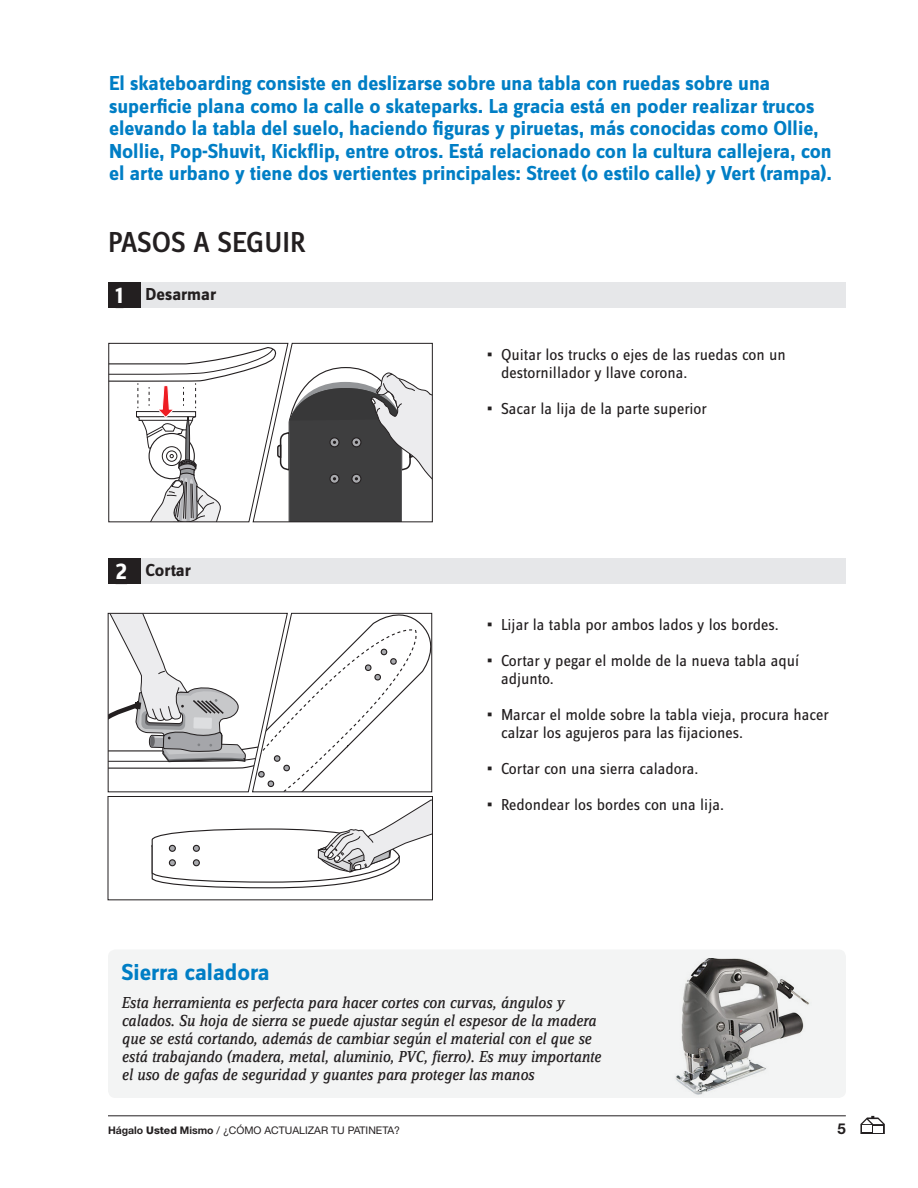
<style>
.page{position:relative;width:918px;height:1188px;background:#fff}
.page>*{position:absolute;margin:0;border:0;box-sizing:border-box;transform-origin:0 0}
.t1{font:500 30px "Zine Sans Dis";color:#231f20}
.t2{font:700 24px "Zine Sans Dis";color:#007ec5}
.t3{font:700 24px "Zine Sans Dis";color:#fff}
.t4{font:700 21px/22.5px "Zine Sans Dis";color:#007ec5}
.Título_Paso_a_Paso{font:700 18px "Zine Sans Dis";color:#231f20}
.t5{font:16.5px/18px "Zine Sans Dis";color:#231f20}
.t6{font:italic 16.5px/18px "Zine Serif Dis";color:#231f20}
.t7{font:700 15px "Helvetica Neue LT Std";color:#231f20}
.t8{font:10.5px "Helvetica Neue LT Std";color:#231f20}
.s1{font-weight:900}
.s2{font-weight:700}
.s3{font-weight:800}
</style>
<div class="page">
<hr style="left:108px;top:1116px;width:738px;height:1px;background:#231f20">
<svg style="left:860px;top:1116px;width:25px;height:18px"></svg>
<div style="left:862px;top:1126px;width:10px;height:6px;background:#fff"></div>
<div style="left:141px;top:283px;width:705px;height:25px;background:#e6e7e9"></div>
<div style="left:108px;top:283px;width:33px;height:25px;background:#231f20"></div>
<div style="left:141px;top:559px;width:705px;height:25px;background:#e6e7e9"></div>
<div style="left:108px;top:559px;width:33px;height:25px;background:#231f20"></div>
<svg style="left:108px;top:343px;width:325px;height:179px"></svg>
<svg style="left:108px;top:613px;width:324px;height:179px"></svg>
<div style="left:108px;top:950px;width:738px;height:148px;background:#f3f4f4;border-radius:8px"></div>
<img style="left:675px;top:959px;width:134px;height:136px">
<svg style="left:151px;top:799px;width:280px;height:90px"></svg>
<div style="left:108px;top:796px;width:325px;height:104px;border:1px solid #231f20"></div>
<p class="t4" style="left:109px;top:73px;width:725px">El skateboarding consiste en deslizarse sobre una tabla con ruedas sobre una superficie plana como la calle o skateparks. La gracia está en poder realizar trucos elevando la tabla del suelo, haciendo figuras y piruetas, más conocidas como Ollie, Nollie, Pop-Shuvit, Kickflip, entre otros. Está relacionado con la cultura callejera, con el arte urbano y tiene dos vertientes principales: Street (o estilo calle) y Vert (rampa).</p>
<p class="t1" style="left:108px;top:227px;width:199px">PASOS A SEGUIR</p>
<p class="t3" style="left:116px;top:283px;width:9px">1</p>
<p class="Título_Paso_a_Paso" style="left:146px;top:285px;width:72px">Desarmar</p>
<p class="t3" style="left:116px;top:559px;width:13px">2</p>
<p class="Título_Paso_a_Paso" style="left:146px;top:561px;width:47px">Cortar</p>
<p class="t5" style="left:501px;top:346px;width:286px;text-indent:-14px"><span class="s1">•</span> Quitar los trucks o ejes de las ruedas con un destornillador y llave corona.</p>
<p class="t5" style="left:488px;top:400px;width:221px"><span class="s1">•</span> Sacar la lija de la parte superior</p>
<p class="t5" style="left:488px;top:616px;width:293px"><span class="s1">•</span> Lijar la tabla por ambos lados y los bordes.</p>
<p class="t5" style="left:501px;top:652px;width:300px;text-indent:-14px"><span class="s1">•</span> Cortar y pegar el molde de la nueva tabla aquí adjunto.</p>
<p class="t5" style="left:501px;top:706px;width:329px;text-indent:-14px"><span class="s1">•</span> Marcar el molde sobre la tabla vieja, procura hacer calzar los agujeros para las fijaciones.</p>
<p class="t5" style="left:488px;top:760px;width:213px"><span class="s1">•</span> Cortar con una sierra caladora.</p>
<p class="t5" style="left:488px;top:796px;width:238px"><span class="s1">•</span> Redondear los bordes con una lija.</p>
<p class="t2" style="left:122px;top:960px;width:150px">Sierra caladora</p>
<p class="t6" style="left:122px;top:994px;width:481px">Esta herramienta es perfecta para hacer cortes con curvas, ángulos y calados. Su hoja de sierra se puede ajustar según el espesor de la madera que se está cortando, además de cambiar según el material con el que se está trabajando (madera, metal, aluminio, PVC, fierro). Es muy importante el uso de gafas de seguridad y guantes para proteger las manos</p>
<p class="t8" style="left:108px;top:1124px;width:294px"><span class="s2">Hágalo</span> <span class="s3">Usted</span> <span class="s2">Mismo</span> / ¿CÓMO ACTUALIZAR TU PATINETA?</p>
<p class="t7" style="left:838px;top:1119px;width:10px">5</p>
</div>
